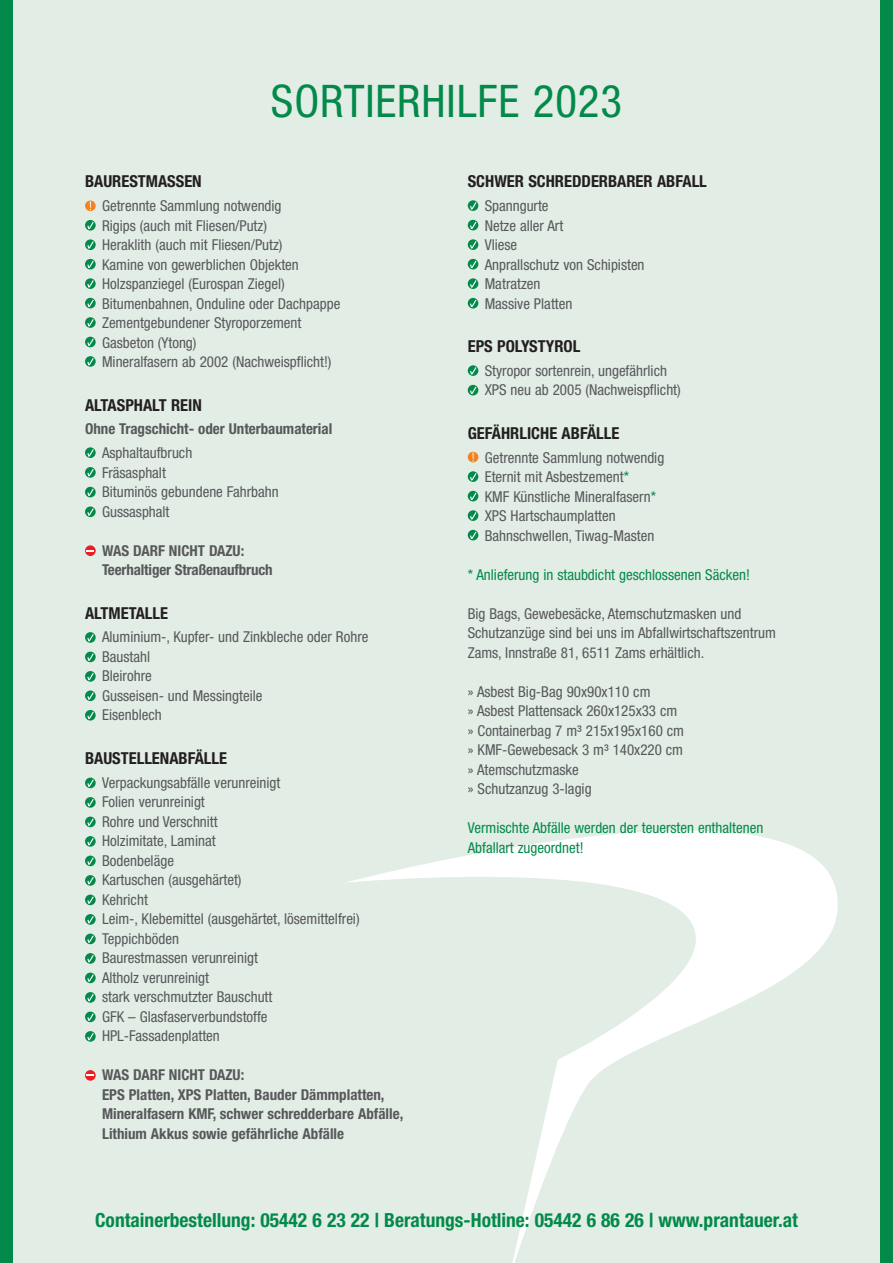
<style>
.page{position:relative;width:893px;height:1263px;background:#e2ede5}
.page>*{position:absolute;margin:0;border:0;box-sizing:border-box;transform-origin:0 0}
.t1{font:condensed 45px "Helvetica Neue LT Std";letter-spacing:.02em;color:#038a4b}
.t2{font:700 condensed 19.5px "Helvetica Neue LT Std";color:#038a4b}
.t3{font:700 condensed 16.5px "Helvetica Neue LT Std";color:#231f20}
.t4{font:condensed 15px/19.5px "Helvetica Neue LT Std";color:#57585a}
.t5{font:700 condensed 15px/19.5px "Helvetica Neue LT Std";color:#57585a}
.t6{font:condensed 15px/19.5px "Helvetica Neue LT Std";color:#038a4b}
.s1{color:#038a4b}
</style>
<div class="page">
<svg style="left:347px;top:830px;width:491px;height:433px"></svg>
<div style="left:0;top:0;width:13px;height:1263px;background:#038a4b"></div>
<div style="left:880px;top:0;width:13px;height:1263px;background:#038a4b"></div>
<div style="left:85px;top:545px;width:11px;height:11px;background:#ee1d23;border-radius:50%"></div>
<svg style="left:87px;top:550px;width:7px;height:2px"></svg>
<svg style="left:85px;top:259px;width:11px;height:10px"></svg>
<svg style="left:87px;top:261px;width:7px;height:7px"></svg>
<svg style="left:85px;top:317px;width:11px;height:11px"></svg>
<svg style="left:87px;top:319px;width:7px;height:7px"></svg>
<svg style="left:85px;top:467px;width:11px;height:11px"></svg>
<svg style="left:87px;top:469px;width:7px;height:7px"></svg>
<svg style="left:85px;top:220px;width:11px;height:11px"></svg>
<svg style="left:87px;top:222px;width:7px;height:7px"></svg>
<svg style="left:85px;top:278px;width:11px;height:11px"></svg>
<svg style="left:87px;top:280px;width:7px;height:7px"></svg>
<div style="left:85px;top:337px;width:11px;height:10px;background:#038a4b;border-radius:50%"></div>
<svg style="left:87px;top:338px;width:7px;height:8px"></svg>
<div style="left:85px;top:487px;width:11px;height:10px;background:#038a4b;border-radius:50%"></div>
<svg style="left:87px;top:488px;width:7px;height:8px"></svg>
<svg style="left:85px;top:239px;width:11px;height:11px"></svg>
<svg style="left:87px;top:241px;width:7px;height:8px"></svg>
<svg style="left:85px;top:298px;width:11px;height:10px"></svg>
<svg style="left:87px;top:300px;width:7px;height:7px"></svg>
<svg style="left:85px;top:447px;width:11px;height:11px"></svg>
<svg style="left:87px;top:449px;width:7px;height:7px"></svg>
<svg style="left:85px;top:356px;width:11px;height:11px"></svg>
<svg style="left:87px;top:358px;width:7px;height:7px"></svg>
<svg style="left:85px;top:506px;width:11px;height:11px"></svg>
<svg style="left:87px;top:508px;width:7px;height:8px"></svg>
<svg style="left:85px;top:632px;width:11px;height:11px"></svg>
<svg style="left:87px;top:634px;width:7px;height:7px"></svg>
<div style="left:85px;top:652px;width:11px;height:10px;background:#038a4b;border-radius:50%"></div>
<svg style="left:87px;top:653px;width:7px;height:8px"></svg>
<svg style="left:85px;top:690px;width:11px;height:11px"></svg>
<svg style="left:87px;top:692px;width:7px;height:8px"></svg>
<svg style="left:85px;top:671px;width:11px;height:11px"></svg>
<svg style="left:87px;top:673px;width:7px;height:7px"></svg>
<div style="left:85px;top:710px;width:11px;height:10px;background:#038a4b;border-radius:50%"></div>
<svg style="left:87px;top:712px;width:7px;height:7px"></svg>
<svg style="left:85px;top:200px;width:11px;height:11px"></svg>
<svg style="left:85px;top:816px;width:11px;height:11px"></svg>
<svg style="left:87px;top:818px;width:7px;height:8px"></svg>
<svg style="left:85px;top:777px;width:11px;height:11px"></svg>
<svg style="left:87px;top:779px;width:7px;height:8px"></svg>
<svg style="left:85px;top:894px;width:11px;height:11px"></svg>
<svg style="left:87px;top:896px;width:7px;height:8px"></svg>
<svg style="left:85px;top:855px;width:11px;height:11px"></svg>
<svg style="left:87px;top:857px;width:7px;height:8px"></svg>
<svg style="left:85px;top:953px;width:11px;height:11px"></svg>
<svg style="left:87px;top:955px;width:7px;height:7px"></svg>
<svg style="left:85px;top:992px;width:11px;height:11px"></svg>
<svg style="left:87px;top:994px;width:7px;height:7px"></svg>
<svg style="left:85px;top:836px;width:11px;height:11px"></svg>
<svg style="left:87px;top:838px;width:7px;height:7px"></svg>
<svg style="left:85px;top:933px;width:11px;height:11px"></svg>
<svg style="left:87px;top:935px;width:7px;height:8px"></svg>
<svg style="left:85px;top:797px;width:11px;height:11px"></svg>
<svg style="left:87px;top:799px;width:7px;height:7px"></svg>
<svg style="left:85px;top:914px;width:11px;height:11px"></svg>
<svg style="left:87px;top:916px;width:7px;height:7px"></svg>
<svg style="left:85px;top:875px;width:11px;height:11px"></svg>
<svg style="left:87px;top:877px;width:7px;height:7px"></svg>
<svg style="left:85px;top:972px;width:11px;height:11px"></svg>
<svg style="left:87px;top:974px;width:7px;height:8px"></svg>
<svg style="left:85px;top:1011px;width:11px;height:11px"></svg>
<svg style="left:87px;top:1013px;width:7px;height:8px"></svg>
<svg style="left:85px;top:1031px;width:11px;height:11px"></svg>
<svg style="left:87px;top:1033px;width:7px;height:7px"></svg>
<div style="left:85px;top:1070px;width:11px;height:11px;background:#ee1d23;border-radius:50%"></div>
<svg style="left:87px;top:1074px;width:7px;height:2px"></svg>
<svg style="left:468px;top:200px;width:10px;height:11px"></svg>
<svg style="left:470px;top:202px;width:6px;height:7px"></svg>
<svg style="left:468px;top:239px;width:10px;height:11px"></svg>
<svg style="left:470px;top:241px;width:6px;height:7px"></svg>
<svg style="left:468px;top:471px;width:10px;height:11px"></svg>
<svg style="left:470px;top:473px;width:6px;height:7px"></svg>
<svg style="left:468px;top:278px;width:10px;height:11px"></svg>
<svg style="left:470px;top:280px;width:6px;height:7px"></svg>
<svg style="left:468px;top:510px;width:10px;height:11px"></svg>
<svg style="left:470px;top:512px;width:6px;height:7px"></svg>
<svg style="left:468px;top:220px;width:10px;height:10px"></svg>
<svg style="left:470px;top:222px;width:6px;height:7px"></svg>
<svg style="left:468px;top:259px;width:10px;height:10px"></svg>
<svg style="left:470px;top:261px;width:6px;height:7px"></svg>
<svg style="left:468px;top:491px;width:10px;height:10px"></svg>
<svg style="left:470px;top:493px;width:6px;height:7px"></svg>
<svg style="left:468px;top:298px;width:10px;height:10px"></svg>
<svg style="left:470px;top:300px;width:6px;height:7px"></svg>
<svg style="left:468px;top:530px;width:10px;height:10px"></svg>
<svg style="left:470px;top:532px;width:6px;height:7px"></svg>
<svg style="left:468px;top:365px;width:10px;height:11px"></svg>
<svg style="left:470px;top:367px;width:6px;height:7px"></svg>
<svg style="left:468px;top:385px;width:10px;height:10px"></svg>
<svg style="left:470px;top:387px;width:6px;height:7px"></svg>
<div style="left:468px;top:452px;width:10px;height:10px;background:#f58220;border-radius:50%"></div>
<svg style="left:472px;top:453px;width:2px;height:8px"></svg>
<h1 class="t1" style="left:271px;top:75px;width:353px">SORTIERHILFE 2023</h1>
<p class="t3" style="left:85px;top:171px;width:118px">BAURESTMASSEN</p>
<p class="t4" style="left:102px;top:196px;width:240px">Getrennte Sammlung notwendig<br>Rigips (auch mit Fliesen/Putz)<br>Heraklith (auch mit Fliesen/Putz)<br>Kamine von gewerblichen Objekten Holzspanziegel (Eurospan Ziegel)<br>Bitumenbahnen, Onduline oder Dachpappe Zementgebundener Styroporzement Gasbeton (Ytong)<br>Mineralfasern ab 2002 (Nachweispflicht!)</p>
<p class="t3" style="left:85px;top:395px;width:118px">ALTASPHALT REIN</p>
<p class="t5" style="left:85px;top:419px;width:249px">Ohne Tragschicht- oder Unterbaumaterial</p>
<p class="t4" style="left:102px;top:443px;width:178px">Asphaltaufbruch<br>Fräsasphalt<br>Bituminös gebundene Fahrbahn<br>Gussasphalt</p>
<p class="t5" style="left:102px;top:540px;width:172px">WAS DARF NICHT DAZU:<br>Teerhaltiger Straßenaufbruch</p>
<p class="t3" style="left:85px;top:603px;width:85px">ALTMETALLE</p>
<p class="t4" style="left:102px;top:627px;width:268px">Aluminium-, Kupfer- und Zinkbleche oder Rohre<br>Baustahl<br>Bleirohre<br>Gusseisen- und Messingteile<br>Eisenblech</p>
<p class="t3" style="left:85px;top:748px;width:144px">BAUSTELLENABFÄLLE</p>
<p class="t4" style="left:102px;top:772px;width:259px">Verpackungsabfälle verunreinigt<br>Folien verunreinigt<br>Rohre und Verschnitt<br>Holzimitate, Laminat<br>Bodenbeläge<br>Kartuschen (ausgehärtet)<br>Kehricht<br>Leim-, Klebemittel (ausgehärtet, lösemittelfrei)<br>Teppichböden<br>Baurestmassen verunreinigt<br>Altholz verunreinigt<br>stark verschmutzter Bauschutt<br>GFK – Glasfaserverbundstoffe<br>HPL-Fassadenplatten</p>
<p class="t5" style="left:102px;top:1065px;width:303px">WAS DARF NICHT DAZU:<br>EPS Platten, XPS Platten, Bauder Dämmplatten, Mineralfasern KMF, schwer schredderbare Abfälle, Lithium Akkus sowie gefährliche Abfälle</p>
<p class="t3" style="left:468px;top:171px;width:241px">SCHWER SCHREDDERBARER ABFALL</p>
<p class="t4" style="left:485px;top:196px;width:161px">Spanngurte<br>Netze aller Art<br>Vliese<br>Anprallschutz von Schipisten<br>Matratzen<br>Massive Platten</p>
<p class="t3" style="left:468px;top:336px;width:114px">EPS POLYSTYROL</p>
<p class="t4" style="left:485px;top:361px;width:198px">Styropor sortenrein, ungefährlich<br>XPS neu ab 2005 (Nachweispflicht)</p>
<p class="t3" style="left:468px;top:423px;width:153px">GEFÄHRLICHE ABFÄLLE</p>
<p class="t4" style="left:485px;top:447px;width:181px">Getrennte Sammlung notwendig<br>Eternit mit Asbestzement<span class="s1">*<br></span>KMF Künstliche Mineralfasern<span class="s1">*<br></span>XPS Hartschaumplatten<br>Bahnschwellen, Tiwag-Masten</p>
<p class="t6" style="left:468px;top:564px;width:284px">* Anlieferung in staubdicht geschlossenen Säcken!</p>
<p class="t4" style="left:468px;top:603px;width:310px">Big Bags, Gewebesäcke, Atemschutzmasken und<br>Schutzanzüge sind bei uns im Abfallwirtschaftszentrum<br>Zams, Innstraße 81, 6511 Zams erhältlich.</p>
<p class="t4" style="left:468px;top:681px;width:218px">» Asbest Big-Bag 90x90x110 cm<br>» Asbest Plattensack 260x125x33 cm » Containerbag 7 m³ 215x195x160 cm » KMF-Gewebesack 3 m³ 140x220 cm » Atemschutzmaske<br>» Schutzanzug 3-lagig</p>
<p class="t6" style="left:468px;top:818px;width:297px">Vermischte Abfälle werden der teuersten enthaltenen<br>Abfallart zugeordnet!</p>
<h2 class="t2" style="left:95px;top:1209px;width:704px">Containerbestellung: 05442 6 23 22 | Beratungs-Hotline: 05442 6 86 26 | www.prantauer.at</h2>
</div>
